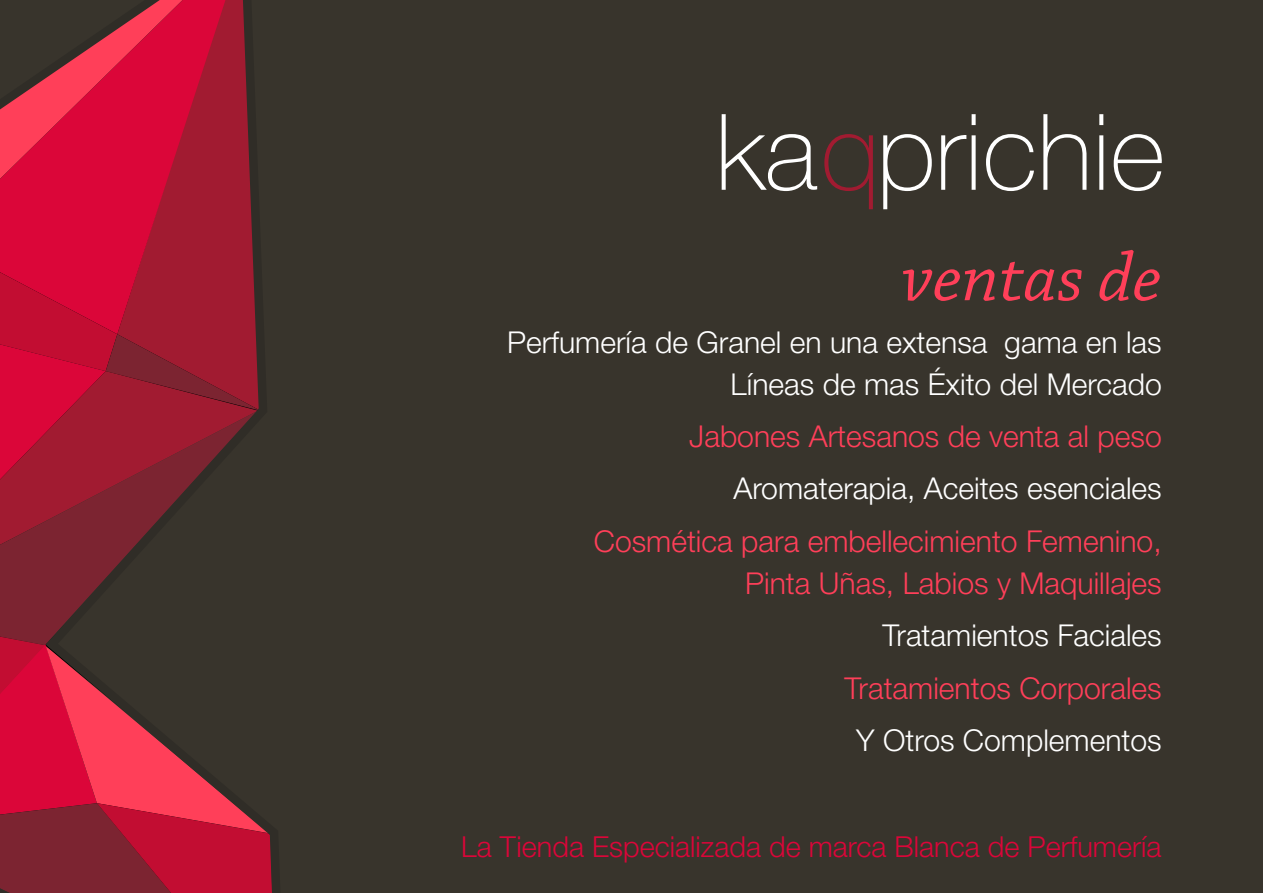
<style>
.page{position:relative;width:1263px;height:893px;background:#38342c}
.page>*{position:absolute;margin:0;border:0;box-sizing:border-box;transform-origin:0 0}
.t1{font:italic 72px "Chaparral Pro";color:#ff3f59}
.t2{font:300 30.15px/42px "Helvetica Neue LT Std";color:#fff;text-align:right}
.t3{font:300 30.15px/42px "Helvetica Neue LT Std";color:#ff3f59;text-align:right}
.t4{font:300 28.95px "Helvetica Neue LT Std";color:#db0639}
</style>
<div class="page">
<svg style="left:722px;top:114px;width:95px;height:77px"></svg>
<svg style="left:824px;top:134px;width:49px;height:75px"></svg>
<svg style="left:883px;top:134px;width:49px;height:75px"></svg>
<svg style="left:941px;top:135px;width:25px;height:55px"></svg>
<div style="left:971px;top:135px;width:5px;height:55px;background:#fff"></div>
<div style="left:971px;top:114px;width:5px;height:11px;background:#fff"></div>
<svg style="left:986px;top:134px;width:48px;height:57px"></svg>
<svg style="left:1043px;top:114px;width:43px;height:76px"></svg>
<svg style="left:1099px;top:135px;width:4px;height:55px"></svg>
<svg style="left:1099px;top:114px;width:4px;height:11px"></svg>
<svg style="left:1113px;top:134px;width:49px;height:57px"></svg>
<svg style="left:0;top:0;width:272px;height:893px"></svg>
<h1 class="t1" style="left:901px;top:238px;width:262px">ventas de</h1>
<p class="t2" style="left:507px;top:320px;width:656px">Perfumería de Granel en una extensa gama en las<br>Líneas de mas Éxito del Mercado</p>
<p class="t3" style="left:689px;top:415px;width:474px">Jabones Artesanos de venta al peso</p>
<p class="t2" style="left:733px;top:467px;width:430px">Aromaterapia, Aceites esenciales</p>
<p class="t3" style="left:594px;top:519px;width:569px">Cosmética para embellecimiento Femenino,<br>Pinta Uñas, Labios y Maquillajes</p>
<p class="t2" style="left:882px;top:614px;width:281px">Tratamientos Faciales</p>
<p class="t3" style="left:844px;top:666px;width:319px">Tratamientos Corporales</p>
<p class="t2" style="left:856px;top:719px;width:307px">Y Otros Complementos</p>
<p class="t4" style="left:461px;top:828px;width:702px">La Tienda Especializada de marca Blanca de Perfumería</p>
</div>
